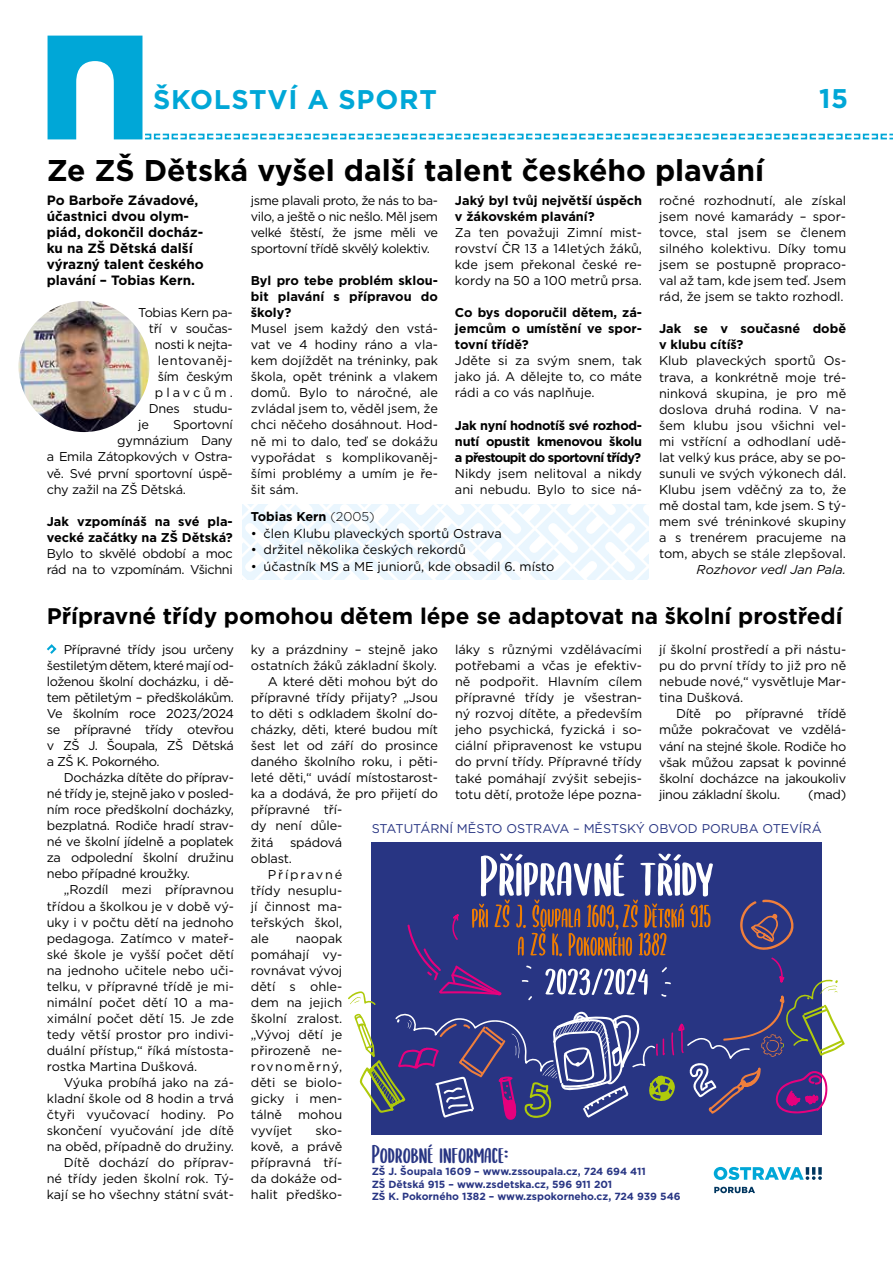
<style>
.page{position:relative;width:893px;height:1263px;background:#fff}
.page>*{position:absolute;margin:0;border:0;box-sizing:border-box;transform-origin:0 0}
.t1{font:700 30px "Gotham";color:#000}
.t2{font:700 27px "Gotham";letter-spacing:.03em;color:#00a7d7}
.t3{font:25.8px "SUBSCRIBER";color:#283583}
.t4{font:700 22.5px "Gotham";color:#000}
.t5{font:700 13.5px/16px "Gotham";color:#000}
.t6{font:12.75px/16px "Gotham";letter-spacing:-.01em;color:#000;text-align:justify}
.t7{font:700 12.75px/16px "Gotham";color:#000}
.t8{font:12.75px/16px "Gotham";letter-spacing:-.03em;color:#000}
.t9{font:italic 12.75px "Gotham";color:#000}
.t10{font:12.75px "Gotham";letter-spacing:.04em;color:#000}
.t11{font:12.75px "Gotham";letter-spacing:.24em;color:#000}
.t12{font:12.6px "Gotham";color:#283583}
.t13{font:700 10.35px/12.5px "Gotham";color:#283583}
.s1{font-weight:300}
</style>
<div class="page">
<svg style="left:48px;top:36px;width:845px;height:103px"></svg>
<img style="left:18px;top:301px;width:131px;height:131px;border-radius:66px">
<svg style="left:47px;top:644px;width:10px;height:10px"></svg>
<svg style="left:242px;top:505px;width:407px;height:74px"></svg>
<div style="left:372px;top:842px;width:450px;height:293px;background:#283583"></div>
<svg style="left:348px;top:853px;width:497px;height:267px"></svg>
<svg style="left:714px;top:1167px;width:108px;height:13px"></svg>
<svg style="left:714px;top:1187px;width:41px;height:6px"></svg>
<h2 class="t2" style="left:153px;top:81px;width:285px">ŠKOLSTVÍ A SPORT</h2>
<h2 class="t2" style="left:819px;top:80px;width:31px">15</h2>
<h1 class="t1" style="left:47px;top:150px;width:719px">Ze ZŠ Dětská vyšel další talent českého plavání</h1>
<p class="t5" style="left:47px;top:192px;width:159px">Po Barboře Závadové, účastnici dvou olym&shy;piád, dokončil docház&shy;ku na ZŠ Dětská další výrazný talent českého plavání – Tobias Kern.</p>
<p class="t6" style="left:138px;top:304px;width:96px">Tobias Kern pa-</p>
<p class="t6" style="left:149px;top:320px;width:86px">tří v součas-</p>
<p class="t6" style="left:155px;top:336px;width:80px">nosti k nejta-</p>
<p class="t10" style="left:158px;top:352px;width:77px">lentovaněj-</p>
<p class="t6" style="left:158px;top:368px;width:77px">ším českým</p>
<p class="t11" style="left:155px;top:385px;width:80px">plavcům.</p>
<p class="t6" style="left:149px;top:400px;width:85px">Dnes studu-</p>
<p class="t6" style="left:138px;top:417px;width:12px">je</p>
<p class="t6" style="left:173px;top:417px;width:61px">Sportovní</p>
<p class="t6" style="left:117px;top:433px;width:117px">gymnázium Dany</p>
<p class="t6" style="left:47px;top:449px;width:187px">a Emila Zátopkových v Ostra-</p>
<p class="t6" style="left:47px;top:465px;width:187px">vě. Své první sportovní úspě-</p>
<p class="t6" style="left:47px;top:481px;width:141px">chy zažil na ZŠ Dětská.</p>
<p class="t7" style="left:47px;top:513px;width:187px">Jak vzpomínáš na své pla&shy;vecké začátky na ZŠ Dětská?</p>
<p class="t8" style="left:47px;top:545px;width:188px">Bylo to skvělé období a moc rád na to vzpomínám. Všichni</p>
<p class="t7" style="left:455px;top:192px;width:189px">Jaký byl tvůj největší úspěch v žákovském plavání?</p>
<p class="t6" style="left:455px;top:224px;width:189px">Za ten považuji Zimní mist&shy;rovství ČR 13 a 14letých žáků, kde jsem překonal české re&shy;kordy na 50 a 100 metrů prsa.</p>
<p class="t7" style="left:455px;top:305px;width:189px;text-align:justify">Co bys doporučil dětem, zá&shy;jemcům o umístění ve spor&shy;tovní třídě?</p>
<p class="t6" style="left:455px;top:353px;width:189px">Jděte si za svým snem, tak jako já. A dělejte to, co máte rádi a co vás naplňuje.</p>
<p class="t7" style="left:455px;top:417px;width:189px;text-align:justify">Jak nyní hodnotíš své rozhod&shy;nutí opustit kmenovou školu a přestoupit do sportovní třídy?</p>
<p class="t6" style="left:455px;top:465px;width:189px">Nikdy jsem nelitoval a nikdy ani nebudu. Bylo to sice ná-</p>
<p class="t6" style="left:251px;top:192px;width:189px">jsme plavali proto, že nás to ba&shy;vilo, a ještě o nic nešlo. Měl jsem velké štěstí, že jsme měli ve sportovní třídě skvělý kolektiv.</p>
<p class="t7" style="left:251px;top:272px;width:189px;text-align:justify">Byl pro tebe problém sklou&shy;bit plavání s přípravou do školy?</p>
<p class="t6" style="left:251px;top:320px;width:189px">Musel jsem každý den vstá&shy;vat ve 4 hodiny ráno a vla&shy;kem dojíždět na tréninky, pak škola, opět trénink a vlakem domů. Bylo to náročné, ale zvládal jsem to, věděl jsem, že chci něčeho dosáhnout. Hod&shy;ně mi to dalo, teď se dokážu vypořádat s komplikovaněj&shy;šími problémy a umím je ře&shy;šit sám.</p>
<p class="t6" style="left:659px;top:192px;width:189px">ročné rozhodnutí, ale získal jsem nové kamarády – spor&shy;tovce, stal jsem se členem silného kolektivu. Díky tomu jsem se postupně propraco&shy;val až tam, kde jsem teď. Jsem rád, že jsem se takto rozhodl.</p>
<p class="t7" style="left:659px;top:321px;width:189px">Jak se v současné době v klubu cítíš?</p>
<p class="t6" style="left:659px;top:353px;width:189px">Klub plaveckých sportů Os&shy;trava, a konkrétně moje tré&shy;ninková skupina, je pro mě doslova druhá rodina. V na&shy;šem klubu jsou všichni vel&shy;mi vstřícní a odhodlaní udě&shy;lat velký kus práce, aby se po&shy;sunuli ve svých výkonech dál.<br>Klubu jsem vděčný za to, že mě dostal tam, kde jsem. S tý&shy;mem své tréninkové skupiny a s trenérem pracujeme na tom, abych se stále zlepšoval.</p>
<p class="t9" style="left:697px;top:561px;width:151px">Rozhovor vedl Jan Pala.</p>
<h3 class="t4" style="left:47px;top:601px;width:797px">Přípravné třídy pomohou dětem lépe se adaptovat na školní prostředí</h3>
<p class="t6" style="left:47px;top:641px;width:189px;text-indent:17px">Přípravné třídy jsou určeny šestiletým dětem, které mají od&shy;loženou školní docházku, i dě&shy;tem pětiletým – předškolákům.<br>Ve školním roce 2023/2024 se přípravné třídy otevřou v ZŠ J. Šoupala, ZŠ Dětská a ZŠ K. Pokorného.</p>
<p class="t6" style="left:47px;top:769px;width:189px;text-indent:17px">Docházka dítěte do příprav&shy;né třídy je, stejně jako v posled&shy;ním roce předškolní docházky, bezplatná. Rodiče hradí strav&shy;né ve školní jídelně a poplatek za odpolední školní družinu nebo případné kroužky.</p>
<p class="t6" style="left:47px;top:882px;width:189px;text-indent:17px">„Rozdíl mezi přípravnou třídou a školkou je v době vý&shy;uky i v počtu dětí na jednoho pedagoga. Zatímco v mateř&shy;ské škole je vyšší počet dětí na jednoho učitele nebo uči&shy;telku, v přípravné třídě je mi&shy;nimální počet dětí 10 a ma&shy;ximální počet dětí 15. Je zde tedy větší prostor pro indivi&shy;duální přístup,“ říká místosta&shy;rostka Martina Dušková.</p>
<p class="t6" style="left:47px;top:1074px;width:189px;text-align:right">Výuka probíhá jako na zá&shy;kladní škole od 8 hodin a trvá čtyři vyučovací hodiny. Po skončení vyučování jde dítě na oběd, případně do družiny.<br>Dítě dochází do příprav&shy;né třídy jeden školní rok. Tý&shy;kají se ho všechny státní svát-</p>
<p class="t7" style="left:251px;top:509px;width:125px">Tobias Kern <span class="s1">(2005)</span></p>
<p class="t6" style="left:251px;top:525px;width:252px">• člen Klubu plaveckých sportů Ostrava</p>
<p class="t6" style="left:251px;top:541px;width:216px">• držitel několika českých rekordů</p>
<p class="t6" style="left:251px;top:558px;width:305px">• účastník MS a ME juniorů, kde obsadil 6. místo</p>
<p class="t6" style="left:455px;top:641px;width:189px">láky s různými vzdělávacími potřebami a včas je efektiv&shy;ně podpořit. Hlavním cílem přípravné třídy je všestran&shy;ný rozvoj dítěte, a především jeho psychická, fyzická i so&shy;ciální připravenost ke vstupu do první třídy. Přípravné třídy také pomáhají zvýšit sebejis&shy;totu dětí, protože lépe pozna-</p>
<p class="t6" style="left:659px;top:641px;width:189px">jí školní prostředí a při nástu&shy;pu do první třídy to již pro ně nebude nové,“ vysvětluje Mar&shy;tina Dušková.</p>
<p class="t6" style="left:251px;top:641px;width:189px">ky a prázdniny – stejně jako</p>
<p class="t6" style="left:251px;top:657px;width:187px">ostatních žáků základní školy.</p>
<p class="t6" style="left:268px;top:673px;width:172px">A které děti mohou být do</p>
<p class="t6" style="left:251px;top:689px;width:189px">přípravné třídy přijaty? „Jsou</p>
<p class="t6" style="left:251px;top:705px;width:189px">to děti s odkladem školní do-</p>
<p class="t6" style="left:251px;top:721px;width:189px">cházky, děti, které budou mít</p>
<p class="t6" style="left:251px;top:737px;width:189px">šest let od září do prosince</p>
<p class="t6" style="left:251px;top:753px;width:189px">daného školního roku, i pěti-</p>
<p class="t6" style="left:251px;top:769px;width:189px">leté děti,“ uvádí místostarost-</p>
<p class="t6" style="left:251px;top:785px;width:189px">ka a dodává, že pro přijetí do</p>
<p class="t6" style="left:251px;top:802px;width:93px">přípravné tří-</p>
<p class="t6" style="left:251px;top:818px;width:93px">dy není důle-</p>
<p class="t6" style="left:251px;top:834px;width:24px">žitá</p>
<p class="t6" style="left:659px;top:706px;width:189px;text-indent:17px">Dítě po přípravné třídě může pokračovat ve vzdělá&shy;vání na stejné škole. Rodiče ho však můžou zapsat k povinné školní docházce na jakoukoliv jinou základní školu.</p>
<p class="t6" style="left:808px;top:786px;width:40px">(mad)</p>
<p class="t12" style="left:372px;top:820px;width:452px">STATUTÁRNÍ MĚSTO OSTRAVA – MĚSTSKÝ OBVOD PORUBA OTEVÍRÁ</p>
<p class="t6" style="left:251px;top:834px;width:93px;text-indent:39px">spádová oblast.</p>
<p class="t6" style="left:251px;top:866px;width:93px;text-indent:17px">Přípravné třídy nesuplu&shy;jí činnost ma&shy;teřských škol, ale</p>
<p class="t6" style="left:251px;top:930px;width:93px;text-indent:45px">naopak pomáhají vy&shy;rovnávat vývoj dětí s ohle&shy;dem na jejich školní zralost. „Vývoj dětí je přirozeně ne&shy;rovnoměrný, děti se biolo&shy;gicky i men&shy;tálně mohou vyvíjet</p>
<p class="t6" style="left:251px;top:1122px;width:93px;text-indent:65px">sko&shy;kově, a právě přípravná tří&shy;da dokáže od&shy;halit předško-</p>
<h3 class="t3" style="left:372px;top:1137px;width:138px">Podrobné informace:</h3>
<p class="t13" style="left:372px;top:1165px;width:310px">ZŠ J. Šoupala 1609 – www.zssoupala.cz, 724 694 411<br>ZŠ Dětská 915 – www.zsdetska.cz, 596 911 201<br>ZŠ K. Pokorného 1382 – www.zspokorneho.cz, 724 939 546</p>
</div>
